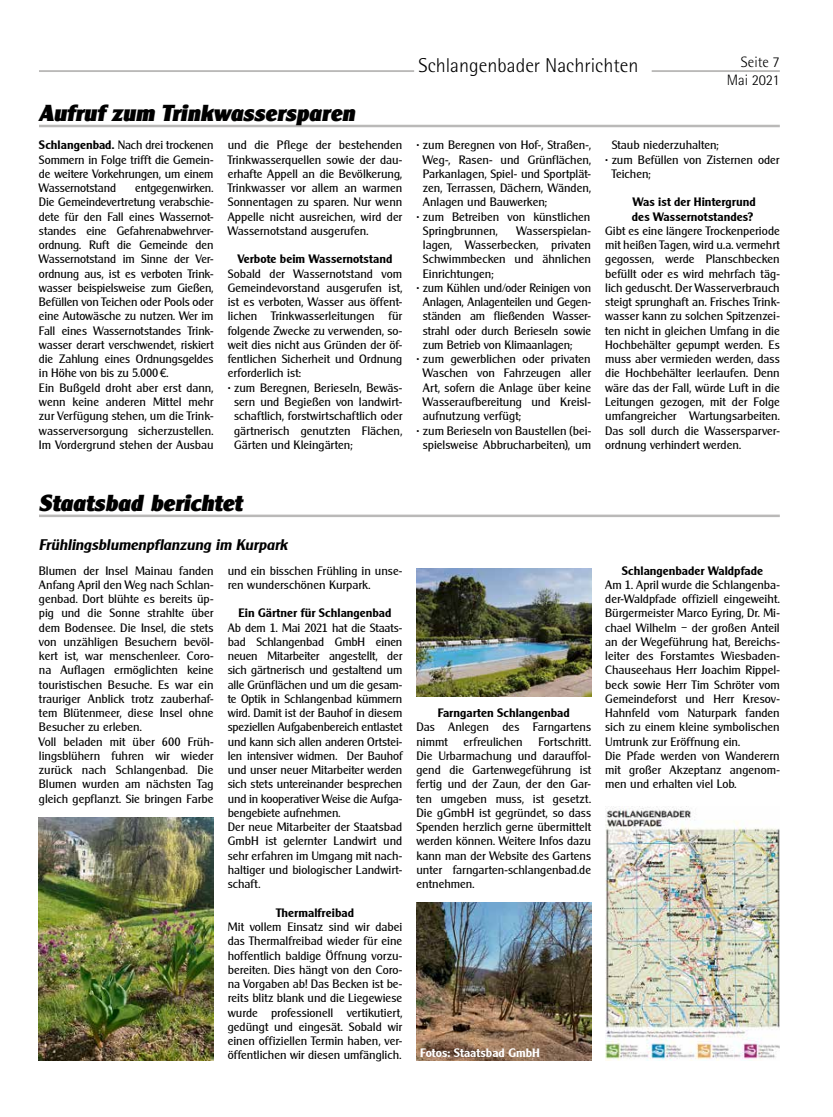
<style>
.page{position:relative;width:833px;height:1117px;background:#fff}
.page>*{position:absolute;margin:0;border:0;box-sizing:border-box;transform-origin:0 0}
.t1{font:italic 22.5px "Cleargothic Serial Heavy Regular";color:#000}
.t2{font:300 20px "Rotis Semi Sans Std";color:#000}
.t3{font:italic 15px "Cleargothic Serial Bold";letter-spacing:-.005em;color:#000}
.t4{font:300 15px/18px "Rotis Semi Sans Std";color:#000;text-align:right}
.t5{font:11.88px/14.2px "Cleargothic Serial Regular";color:#000}
.t6{font:11.88px/14.2px "Cleargothic Serial Bold";color:#000}
.t7{font:11.88px "Cleargothic Serial Bold";letter-spacing:.005em;color:#fff}
.s1{font-family:"Cleargothic Serial Bold"}
.s2{font-family:"Times LT Std";font-weight:700}
.s3{font-family:"Helvetica Neue LT Std"}
</style>
<div class="page">
<hr style="left:651px;top:70px;width:129px;height:2px;background:#bab9b8">
<hr style="left:39px;top:70px;width:375px;height:2px;background:#bab9b8">
<hr style="left:39px;top:514px;width:741px;height:3px;background:#bab9b8">
<hr style="left:39px;top:125px;width:741px;height:2px;background:#bab9b8">
<img style="left:416px;top:902px;width:175px;height:157px">
<img style="left:416px;top:568px;width:175px;height:128px">
<img style="left:605px;top:806px;width:175px;height:253px">
<img style="left:39px;top:817px;width:174px;height:242px">
<h1 class="t1" style="left:39px;top:99px;width:317px">Aufruf zum Trinkwassersparen</h1>
<p class="t5" style="left:39px;top:138px;width:176px;text-align:justify"><span class="s1">Schlangenbad.</span> Nach drei trockenen Sommern in Folge trifft die Gemein&shy;de weitere Vorkehrungen, um einem Wassernotstand</p>
<p class="t5" style="left:228px;top:138px;width:176px;text-align:justify">und die Pflege der bestehenden Trinkwasserquellen sowie der dau&shy;erhafte Appell an die Bevölkerung, Trinkwasser vor allem an warmen Sonnentagen zu sparen. Nur wenn Appelle nicht ausreichen, wird der Wassernotstand ausgerufen.</p>
<p class="t6" style="left:238px;top:252px;width:156px">Verbote beim Wassernotstand</p>
<p class="t5" style="left:228px;top:266px;width:176px">Sobald der Wassernotstand vom</p>
<p class="t5" style="left:228px;top:280px;width:176px">Gemeindevorstand ausgerufen ist,</p>
<p class="t5" style="left:228px;top:295px;width:176px">ist es verboten, Wasser aus öffent-</p>
<p class="t5" style="left:228px;top:309px;width:176px">lichen Trinkwasserleitungen für</p>
<p class="t5" style="left:228px;top:323px;width:176px">folgende Zwecke zu verwenden, so-</p>
<p class="t5" style="left:228px;top:337px;width:176px">weit dies nicht aus Gründen der öf-</p>
<p class="t5" style="left:228px;top:352px;width:176px">fentlichen Sicherheit und Ordnung</p>
<p class="t5" style="left:228px;top:366px;width:75px">erforderlich ist:</p>
<p class="t5" style="left:228px;top:380px;width:176px"><span class="s2">∙</span> zum Beregnen, Berieseln, Bewäs-</p>
<p class="t5" style="left:234px;top:394px;width:170px">sern und Begießen von landwirt-</p>
<p class="t5" style="left:234px;top:409px;width:170px">schaftlich, forstwirtschaftlich oder</p>
<p class="t5" style="left:234px;top:423px;width:170px">gärtnerisch genutzten Flächen,</p>
<p class="t5" style="left:234px;top:437px;width:120px">Gärten und Kleingärten;</p>
<p class="t5" style="left:39px;top:181px;width:176px;text-indent:96px">entgegenwirken.<br>Die Gemeindevertretung verabschie&shy;dete für den Fall eines Wassernot&shy;standes eine Gefahrenabwehrver&shy;ordnung. Ruft die Gemeinde den Wassernotstand im Sinne der Ver&shy;ordnung aus, ist es verboten Trink&shy;wasser beispielsweise zum Gießen, Befüllen von Teichen oder Pools oder eine Autowäsche zu nutzen. Wer im Fall eines Wassernotstandes Trink&shy;wasser derart verschwendet, riskiert die Zahlung eines Ordnungsgeldes in Höhe von bis zu 5.000<span class="s3">€</span>.<br>Ein Bußgeld droht aber erst dann, wenn keine anderen Mittel mehr zur Verfügung stehen, um die Trink&shy;wasserversorgung sicherzustellen.<br>Im Vordergrund stehen der Ausbau</p>
<h2 class="t2" style="left:418px;top:54px;width:221px">Schlangenbader Nachrichten</h2>
<p class="t4" style="left:726px;top:53px;width:55px">Seite 7<br>Mai 2021</p>
<p class="t5" style="left:416px;top:138px;width:176px"><span class="s2">∙</span> zum Beregnen von Hof-, Straßen-,</p>
<p class="t5" style="left:423px;top:152px;width:170px">Weg-, Rasen- und Grünflächen,</p>
<p class="t5" style="left:423px;top:166px;width:170px">Parkanlagen, Spiel- und Sportplät-</p>
<p class="t5" style="left:423px;top:181px;width:170px">zen, Terrassen, Dächern, Wänden,</p>
<p class="t5" style="left:423px;top:195px;width:126px">Anlagen und Bauwerken;</p>
<p class="t5" style="left:416px;top:209px;width:175px"><span class="s2">∙</span> zum Betreiben von künstlichen</p>
<p class="t5" style="left:423px;top:223px;width:76px">Springbrunnen,</p>
<p class="t5" style="left:516px;top:223px;width:76px">Wasserspielan-</p>
<p class="t5" style="left:423px;top:238px;width:170px">lagen, Wasserbecken, privaten</p>
<p class="t5" style="left:423px;top:252px;width:170px">Schwimmbecken und ähnlichen</p>
<p class="t5" style="left:423px;top:266px;width:72px">Einrichtungen;</p>
<p class="t5" style="left:416px;top:280px;width:176px"><span class="s2">∙</span> zum Kühlen und/oder Reinigen von</p>
<p class="t5" style="left:423px;top:295px;width:170px">Anlagen, Anlagenteilen und Gegen-</p>
<p class="t5" style="left:423px;top:309px;width:170px">ständen am fließenden Wasser-</p>
<p class="t5" style="left:423px;top:323px;width:170px">strahl oder durch Berieseln sowie</p>
<p class="t5" style="left:423px;top:337px;width:151px">zum Betrieb von Klimaanlagen;</p>
<p class="t5" style="left:416px;top:352px;width:176px"><span class="s2">∙</span> zum gewerblichen oder privaten</p>
<p class="t5" style="left:423px;top:366px;width:170px">Waschen von Fahrzeugen aller</p>
<p class="t5" style="left:423px;top:380px;width:170px">Art, sofern die Anlage über keine</p>
<p class="t5" style="left:423px;top:394px;width:170px">Wasseraufbereitung und Kreisl-</p>
<p class="t5" style="left:423px;top:409px;width:100px">aufnutzung verfügt;</p>
<p class="t5" style="left:416px;top:423px;width:176px"><span class="s2">∙</span> zum Berieseln von Baustellen (bei-</p>
<p class="t5" style="left:423px;top:437px;width:170px">spielsweise Abbrucharbeiten), um</p>
<p class="t5" style="left:611px;top:138px;width:109px">Staub niederzuhalten;</p>
<p class="t5" style="left:605px;top:152px;width:176px"><span class="s2">∙</span> zum Befüllen von Zisternen oder</p>
<p class="t5" style="left:611px;top:166px;width:41px">Teichen;</p>
<p class="t6" style="left:632px;top:195px;width:125px">Was ist der Hintergrund des Wassernotstandes?</p>
<p class="t5" style="left:605px;top:223px;width:176px;text-align:justify">Gibt es eine längere Trockenperiode mit heißen Tagen, wird u.a. vermehrt gegossen, werde Planschbecken befüllt oder es wird mehrfach täg&shy;lich geduscht. Der Wasserverbrauch steigt sprunghaft an. Frisches Trink&shy;wasser kann zu solchen Spitzenzei&shy;ten nicht in gleichen Umfang in die Hochbehälter gepumpt werden. Es muss aber vermieden werden, dass die Hochbehälter leerlaufen. Denn wäre das der Fall, würde Luft in die Leitungen gezogen, mit der Folge umfangreicher Wartungsarbeiten.<br>Das soll durch die Wassersparver&shy;ordnung verhindert werden.</p>
<h1 class="t1" style="left:39px;top:488px;width:205px">Staatsbad berichtet</h1>
<p class="t3" style="left:39px;top:535px;width:250px">Frühlingsblumenpflanzung im Kurpark</p>
<p class="t5" style="left:39px;top:563px;width:176px">Blumen der Insel Mainau fanden<br>Anfang April den Weg nach Schlan&shy;genbad. Dort blühte es bereits üp&shy;pig und die Sonne strahlte über dem Bodensee. Die Insel, die stets von unzähligen Besuchern bevöl&shy;kert ist, war menschenleer. Coro&shy;na Auflagen ermöglichten keine touristischen Besuche. Es war ein trauriger Anblick trotz zauberhaf&shy;tem Blütenmeer, diese Insel ohne<br>Besucher zu erleben.<br>Voll beladen mit über 600 Früh&shy;lingsblühern fuhren wir wieder zurück nach Schlangenbad. Die<br>Blumen wurden am nächsten Tag gleich gepflanzt. Sie bringen Farbe</p>
<p class="t5" style="left:228px;top:563px;width:176px">und ein bisschen Frühling in unse&shy;ren wunderschönen Kurpark.</p>
<p class="t6" style="left:238px;top:606px;width:155px">Ein Gärtner für Schlangenbad</p>
<p class="t5" style="left:228px;top:620px;width:176px">Ab dem 1. Mai 2021 hat die Staats&shy;bad Schlangenbad GmbH einen neuen Mitarbeiter angestellt, der sich gärtnerisch und gestaltend um alle Grünflächen und um die gesam&shy;te Optik in Schlangenbad kümmern wird. Damit ist der Bauhof in diesem speziellen Aufgabenbereich entlastet und kann sich allen anderen Ortstei&shy;len intensiver widmen. Der Bauhof und unser neuer Mitarbeiter werden sich stets untereinander besprechen und in kooperativer Weise die Aufga&shy;bengebiete aufnehmen.<br>Der neue Mitarbeiter der Staatsbad<br>GmbH ist gelernter Landwirt und sehr erfahren im Umgang mit nach&shy;haltiger und biologischer Landwirt&shy;schaft.</p>
<p class="t6" style="left:276px;top:905px;width:80px">Thermalfreibad</p>
<p class="t5" style="left:228px;top:919px;width:176px;text-align:justify">Mit vollem Einsatz sind wir dabei das Thermalfreibad wieder für eine hoffentlich baldige Öffnung vorzu&shy;bereiten. Dies hängt von den Coro&shy;na Vorgaben ab! Das Becken ist be&shy;reits blitz blank und die Liegewiese wurde professionell vertikutiert, gedüngt und eingesät. Sobald wir einen offiziellen Termin haben, ver&shy;öffentlichen wir diesen umfänglich.</p>
<p class="t6" style="left:438px;top:705px;width:134px">Farngarten Schlangenbad</p>
<p class="t5" style="left:416px;top:720px;width:176px">Das Anlegen des Farngartens nimmt</p>
<p class="t5" style="left:463px;top:734px;width:60px">erfreulichen</p>
<p class="t5" style="left:416px;top:734px;width:176px;text-align:justify;text-indent:122px">Fortschritt.<br>Die Urbarmachung und darauffol&shy;gend die Gartenwegeführung ist fertig und der Zaun, der den Gar&shy;ten umgeben muss, ist gesetzt.<br>Die gGmbH ist gegründet, so dass Spenden herzlich gerne übermittelt werden können. Weitere Infos dazu kann man der Website des Gartens unter farngarten-schlangenbad.de entnehmen.</p>
<p class="t7" style="left:420px;top:1045px;width:121px">Fotos: Staatsbad GmbH</p>
<p class="t6" style="left:622px;top:563px;width:143px">Schlangenbader Waldpfade</p>
<p class="t5" style="left:605px;top:577px;width:176px">Am 1. April wurde die Schlangenba&shy;der-Waldpfade offiziell eingeweiht.<br>Bürgermeister Marco Eyring, Dr. Mi&shy;chael Wilhelm – der großen Anteil an der Wegeführung hat, Bereichs&shy;leiter des Forstamtes Wiesbaden-<br>Chauseehaus Herr Joachim Rippel&shy;beck sowie Herr Tim Schröter vom<br>Gemeindeforst und Herr Kresov-<br>Hahnfeld vom Naturpark fanden sich zu einem kleine symbolischen<br>Umtrunk zur Eröffnung ein.<br>Die Pfade werden von Wanderern mit großer Akzeptanz angenom&shy;men und erhalten viel Lob.</p>
</div>
